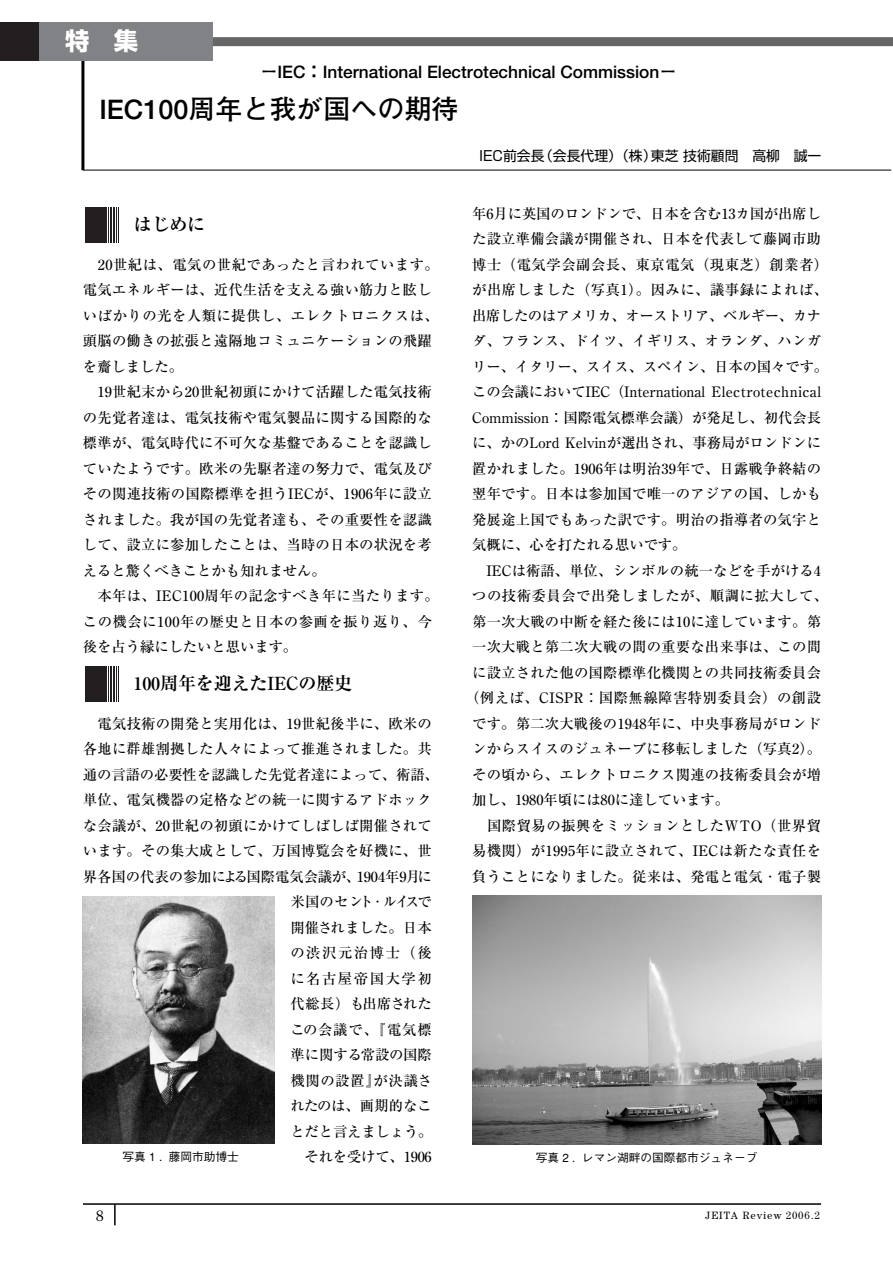
<style>
.page{position:relative;width:893px;height:1263px;background:#fff}
.page>*{position:absolute;margin:0;border:0;box-sizing:border-box;transform-origin:0 0}
.t1{font:700 27px "Futo Go B101";color:#000}
.t2{font:700 24.3px "Shin Go";color:#fff}
.t3{font:700 18.15px "Ryumin";letter-spacing:-.01em;color:#000}
.t4{font:700 17.25px "Futo Go B101";color:#000}
.t5{font:15px "Century SSK";color:#000}
.t6{font:500 14.4px/25.5px "Ryumin";letter-spacing:.015em;color:#000}
.t7{font:500 14.4px "Ryumin";letter-spacing:.035em;color:#000}
.t8{font:500 14.4px "Ryumin";letter-spacing:-.005em;color:#000}
.t9{font:500 14.4px "Ryumin";letter-spacing:-.01em;color:#000}
.t10{font:500 14.4px "Ryumin";letter-spacing:.06em;color:#000}
.t11{font:500 14.4px "Ryumin";letter-spacing:.105em;color:#000}
.t12{font:500 14.4px "Ryumin";letter-spacing:-.06em;color:#000}
.t13{font:500 14.4px "Ryumin";letter-spacing:-.015em;color:#000}
.t14{font:13.8px "Shin Go";color:#000}
.t15{font:500 11.7px "Gothic BBB";color:#000}
.t16{font:10.5px "Century SSK";letter-spacing:.09em;color:#000}
</style>
<div class="page">
<div style="left:0;top:37px;width:892px;height:9px;background:#666"></div>
<hr style="left:81px;top:43px;width:3px;height:127px;background:#000">
<hr style="left:83px;top:170px;width:808px;height:1px;background:#000">
<div style="left:0;top:22px;width:213px;height:38px;background:#808285"></div>
<div style="left:0;top:22px;width:38px;height:38px;background:#231f20"></div>
<hr style="left:83px;top:1203px;width:738px;height:2px;background:#000">
<hr style="left:114px;top:1204px;width:2px;height:21px;background:#000">
<svg style="left:99px;top:666px;width:20px;height:36px"></svg>
<hr style="left:105px;top:666px;width:1px;height:36px;background:#231f20">
<hr style="left:103px;top:666px;width:1px;height:36px;background:#231f20">
<hr style="left:106px;top:666px;width:1px;height:36px;background:#231f20">
<hr style="left:108px;top:666px;width:1px;height:36px;background:#231f20">
<hr style="left:101px;top:666px;width:1px;height:36px;background:#231f20">
<hr style="left:100px;top:666px;width:1px;height:36px;background:#231f20">
<hr style="left:98px;top:666px;width:1px;height:36px;background:#231f20">
<hr style="left:115px;top:666px;width:1px;height:36px;background:#231f20">
<hr style="left:116px;top:666px;width:1px;height:36px;background:#231f20">
<div style="left:85px;top:666px;width:13px;height:36px;background:#231f20"></div>
<hr style="left:111px;top:666px;width:1px;height:36px;background:#231f20">
<hr style="left:113px;top:666px;width:1px;height:36px;background:#231f20">
<hr style="left:110px;top:666px;width:1px;height:36px;background:#231f20">
<svg style="left:99px;top:207px;width:20px;height:36px"></svg>
<hr style="left:105px;top:207px;width:1px;height:36px;background:#231f20">
<hr style="left:103px;top:207px;width:1px;height:36px;background:#231f20">
<hr style="left:106px;top:207px;width:1px;height:36px;background:#231f20">
<hr style="left:108px;top:207px;width:1px;height:36px;background:#231f20">
<hr style="left:101px;top:207px;width:1px;height:36px;background:#231f20">
<hr style="left:100px;top:207px;width:1px;height:36px;background:#231f20">
<hr style="left:98px;top:207px;width:1px;height:36px;background:#231f20">
<hr style="left:115px;top:207px;width:1px;height:36px;background:#231f20">
<hr style="left:116px;top:207px;width:1px;height:36px;background:#231f20">
<div style="left:85px;top:207px;width:13px;height:36px;background:#231f20"></div>
<hr style="left:111px;top:207px;width:1px;height:36px;background:#231f20">
<hr style="left:113px;top:207px;width:1px;height:36px;background:#231f20">
<hr style="left:110px;top:207px;width:1px;height:36px;background:#231f20">
<img style="left:472px;top:895px;width:349px;height:250px">
<img style="left:83px;top:897px;width:191px;height:246px">
<h2 class="t2" style="left:65px;top:32px;width:74px">特　集</h2>
<p class="t4" style="left:260px;top:65px;width:417px">ーIEC：International Electrotechnical Commissionー</p>
<h1 class="t1" style="left:99px;top:99px;width:361px">IEC100周年と我が国への期待</h1>
<p class="t14" style="left:479px;top:150px;width:343px">IEC前会長（会長代理）（株）東芝技術顧問　高柳　誠一</p>
<p class="t3" style="left:133px;top:218px;width:73px">はじめに</p>
<p class="t6" style="left:472px;top:203px;width:357px">年6月に英国のロンドンで、日本を含む13カ国が出席した設立準備会議が開催され、日本を代表して藤岡市助博士（電気学会副会長、東京電気（現東芝）創業者）が出席しました（写真1）。因みに、議事録によれば、出席したのはアメリカ、オーストリア、ベルギー、カナダ、フランス、ドイツ、イギリス、オランダ、ハンガリー、イタリー、スイス、スペイン、日本の国々です。この会議においてIEC（International Electrotechnical<br>Commission：国際電気標準会議）が発足し、初代会長に、かのLord Kelvinが選出され、事務局がロンドンに置かれました。1906年は明治39年で、日露戦争終結の翌年です。日本は参加国で唯一のアジアの国、しかも発展途上国でもあった訳です。明治の指導者の気宇と気概に、心を打たれる思いです。</p>
<p class="t6" style="left:486px;top:560px;width:336px">IECは術語、単位、シンボルの統一などを手がける4</p>
<p class="t7" style="left:472px;top:591px;width:357px">つの技術委員会で出発しましたが、順調に拡大して、</p>
<p class="t6" style="left:472px;top:611px;width:350px">第一次大戦の中断を経た後には10に達しています。第</p>
<p class="t6" style="left:472px;top:636px;width:350px">一次大戦と第二次大戦の間の重要な出来事は、この間</p>
<p class="t6" style="left:472px;top:662px;width:350px">に設立された他の国際標準化機関との共同技術委員会</p>
<p class="t7" style="left:465px;top:693px;width:357px">（例えば、CISPR：国際無線障害特別委員会）の創設</p>
<p class="t6" style="left:472px;top:713px;width:350px">です。第二次大戦後の1948年に、中央事務局がロンド</p>
<p class="t6" style="left:472px;top:738px;width:350px">ンからスイスのジュネーブに移転しました（写真2）。</p>
<p class="t6" style="left:472px;top:764px;width:350px">その頃から、エレクトロニクス関連の技術委員会が増</p>
<p class="t8" style="left:472px;top:795px;width:258px">加し、1980年頃には80に達しています。</p>
<p class="t7" style="left:487px;top:820px;width:335px">国際貿易の振興をミッションとしたWTO（世界貿</p>
<p class="t6" style="left:472px;top:840px;width:350px">易機関）が1995年に設立されて、IECは新たな責任を</p>
<p class="t6" style="left:472px;top:866px;width:350px">負うことになりました。従来は、発電と電気・電子製</p>
<p class="t6" style="left:83px;top:254px;width:357px;text-indent:15px">20世紀は、電気の世紀であったと言われています。電気エネルギーは、近代生活を支える強い筋力と眩しいばかりの光を人類に提供し、エレクトロニクスは、頭脳の働きの拡張と遠隔地コミュニケーションの飛躍を齎しました。</p>
<p class="t6" style="left:83px;top:381px;width:350px;text-align:justify;text-indent:15px">19世紀末から20世紀初頭にかけて活躍した電気技術の先覚者達は、電気技術や電気製品に関する国際的な標準が、電気時代に不可欠な基盤であることを認識していたようです。欧米の先駆者達の努力で、電気及びその関連技術の国際標準を担うIECが、1906年に設立されました。我が国の先覚者達も、その重要性を認識して、設立に参加したことは、当時の日本の状況を考えると驚くべきことかも知れません。</p>
<p class="t6" style="left:83px;top:585px;width:357px;text-indent:15px">本年は、IEC100周年の記念すべき年に当たります。この機会に100年の歴史と日本の参画を振り返り、今後を占う縁にしたいと思います。</p>
<p class="t3" style="left:133px;top:677px;width:220px">100周年を迎えたIECの歴史</p>
<p class="t6" style="left:98px;top:713px;width:335px">電気技術の開発と実用化は、19世紀後半に、欧米の</p>
<p class="t6" style="left:83px;top:738px;width:350px">各地に群雄割拠した人々によって推進されました。共</p>
<p class="t9" style="left:83px;top:769px;width:357px">通の言語の必要性を認識した先覚者達によって、術語、</p>
<p class="t6" style="left:83px;top:789px;width:350px">単位、電気機器の定格などの統一に関するアドホック</p>
<p class="t6" style="left:83px;top:815px;width:350px">な会議が、20世紀の初頭にかけてしばしば開催されて</p>
<p class="t6" style="left:83px;top:840px;width:350px">います。その集大成として、万国博覧会を好機に、世</p>
<p class="t8" style="left:83px;top:871px;width:350px">界各国の代表の参加による国際電気会議が、1904年9月に</p>
<p class="t12" style="left:290px;top:897px;width:143px">米国のセント・ルイスで</p>
<p class="t6" style="left:290px;top:917px;width:143px">開催されました。日本</p>
<p class="t11" style="left:290px;top:948px;width:143px">の渋沢元治博士（後</p>
<p class="t11" style="left:290px;top:974px;width:143px">に名古屋帝国大学初</p>
<p class="t8" style="left:290px;top:999px;width:143px">代総長）も出席された</p>
<p class="t10" style="left:290px;top:1025px;width:143px">この会議で、『電気標</p>
<p class="t6" style="left:290px;top:1044px;width:143px">準に関する常設の国際</p>
<p class="t10" style="left:290px;top:1076px;width:143px">機関の設置』が決議さ</p>
<p class="t6" style="left:290px;top:1095px;width:143px">れたのは、画期的なこ</p>
<p class="t9" style="left:290px;top:1127px;width:144px">とだと言えましょう。</p>
<p class="t13" style="left:304px;top:1152px;width:129px">それを受けて、1906</p>
<p class="t15" style="left:123px;top:1152px;width:118px">写真 1 . 藤岡市助博士</p>
<p class="t15" style="left:536px;top:1154px;width:223px">写真 2 . レマン湖畔の国際都市ジュネーブ</p>
<p class="t5" style="left:97px;top:1210px;width:8px">8</p>
<p class="t16" style="left:705px;top:1211px;width:116px">JEITA Review 2006.2</p>
</div>
